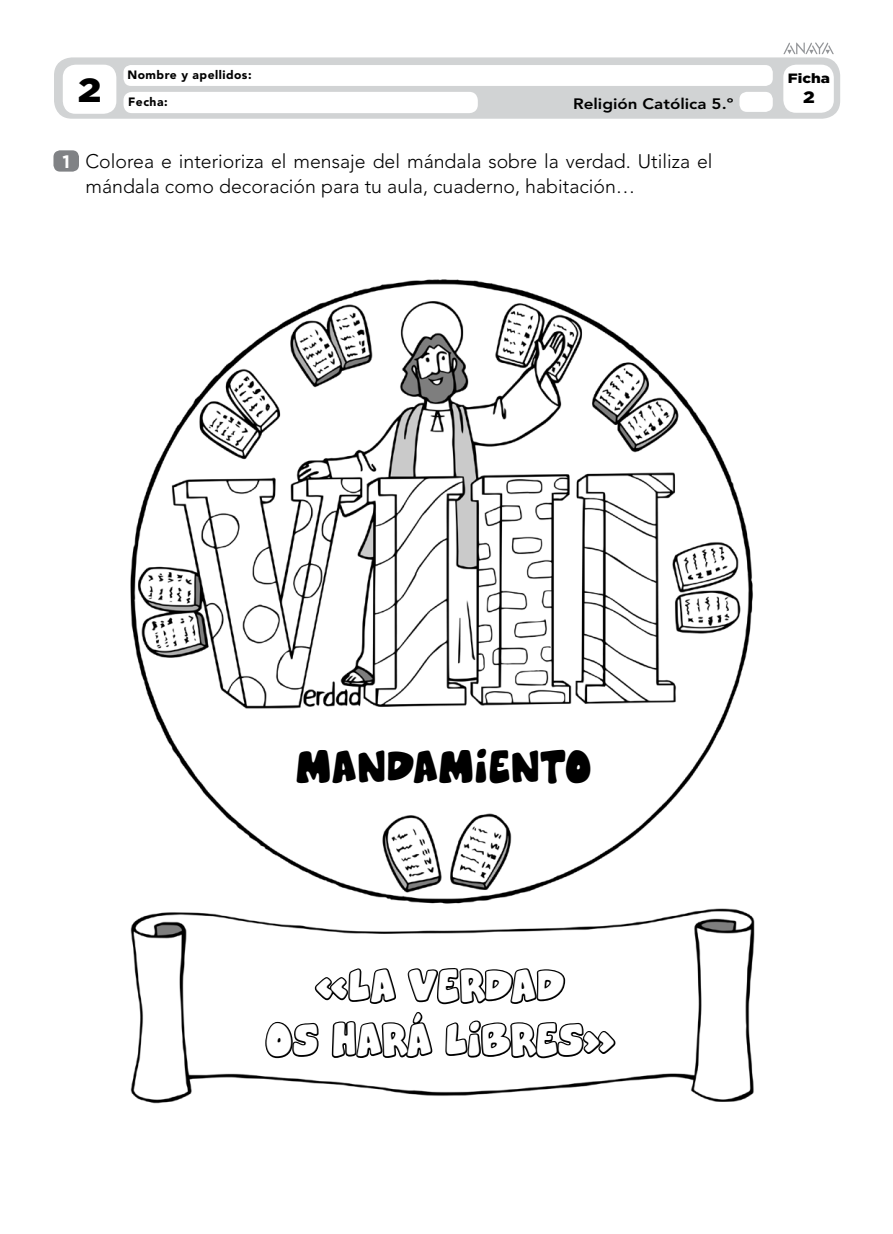
<style>
.page{position:relative;width:893px;height:1234px;background:#fff}
.page>*{position:absolute;margin:0;border:0;box-sizing:border-box;transform-origin:0 0}
.Tex_act_neg_rel{font:45px/54px "Cheeseburger";letter-spacing:.02em;color:#fff;text-align:center}
.Tex_act_neg_rel-2{font:45px "Cheeseburger";letter-spacing:.02em;color:#000}
.t1{font:900 33.45px "Gotham";color:#000;scale:1.13 1}
.nuclActiv1-9{font:300 19.5px/25.5px "Avenir LT Std";color:#000}
.t2{font:700 18px "Gotham";color:#fff}
.t3{font:900 16.5px "Gotham";color:#000;scale:1.13 1}
.t4{font:800 15px "Avenir LT Std";color:#000;scale:1.13 1}
.t5{font:900 13.5px "Gotham";color:#000;scale:1.13 1}
.t6{font:900 12px "Avenir LT Std";letter-spacing:.04em;color:#000}
</style>
<div class="page">
<div style="left:54px;top:57px;width:786px;height:62px;background:#d1d3d4;border-radius:18px"></div>
<div style="left:63px;top:65px;width:53px;height:49px;background:#fff;border-radius:13px"></div>
<div style="left:739px;top:92px;width:34px;height:20px;background:#fff;border-radius:8px"></div>
<div style="left:783px;top:65px;width:51px;height:48px;background:#fff;border-radius:13px"></div>
<div style="left:123px;top:92px;width:355px;height:21px;background:#fff;border-radius:9px"></div>
<div style="left:123px;top:65px;width:650px;height:21px;background:#fff;border-radius:8px"></div>
<svg style="left:783px;top:42px;width:51px;height:12px"></svg>
<div style="left:53px;top:150px;width:26px;height:21px;background:#808285;border-radius:7px"></div>
<img style="left:130px;top:279px;width:625px;height:825px">
<svg style="left:264px;top:966px;width:354px;height:93px"></svg>
<h2 class="t1" style="left:78px;top:67px;width:22px">2</h2>
<p class="t6" style="left:127px;top:67px;width:126px">Nombre y apellidos:</p>
<p class="t6" style="left:128px;top:94px;width:41px">Fecha:</p>
<p class="t4" style="left:573px;top:94px;width:143px">Religión Católica 5.º</p>
<p class="t2" style="left:62px;top:149px;width:9px">1</p>
<p class="nuclActiv1-9" style="left:85px;top:148px;width:629px">Colorea e interioriza el mensaje del mándala sobre la verdad. Utiliza el mándala como decoración para tu aula, cuaderno, habitación…</p>
<p class="t5" style="left:788px;top:69px;width:39px">Ficha</p>
<p class="t3" style="left:803px;top:86px;width:12px">2</p>
<p class="Tex_act_neg_rel-2" style="left:296px;top:736px;width:297px">MANDAMIENTO</p>
<p class="Tex_act_neg_rel" style="left:266px;top:957px;width:350px">«LA VERDAD<br>OS HARÁ LIBRES»</p>
</div>
